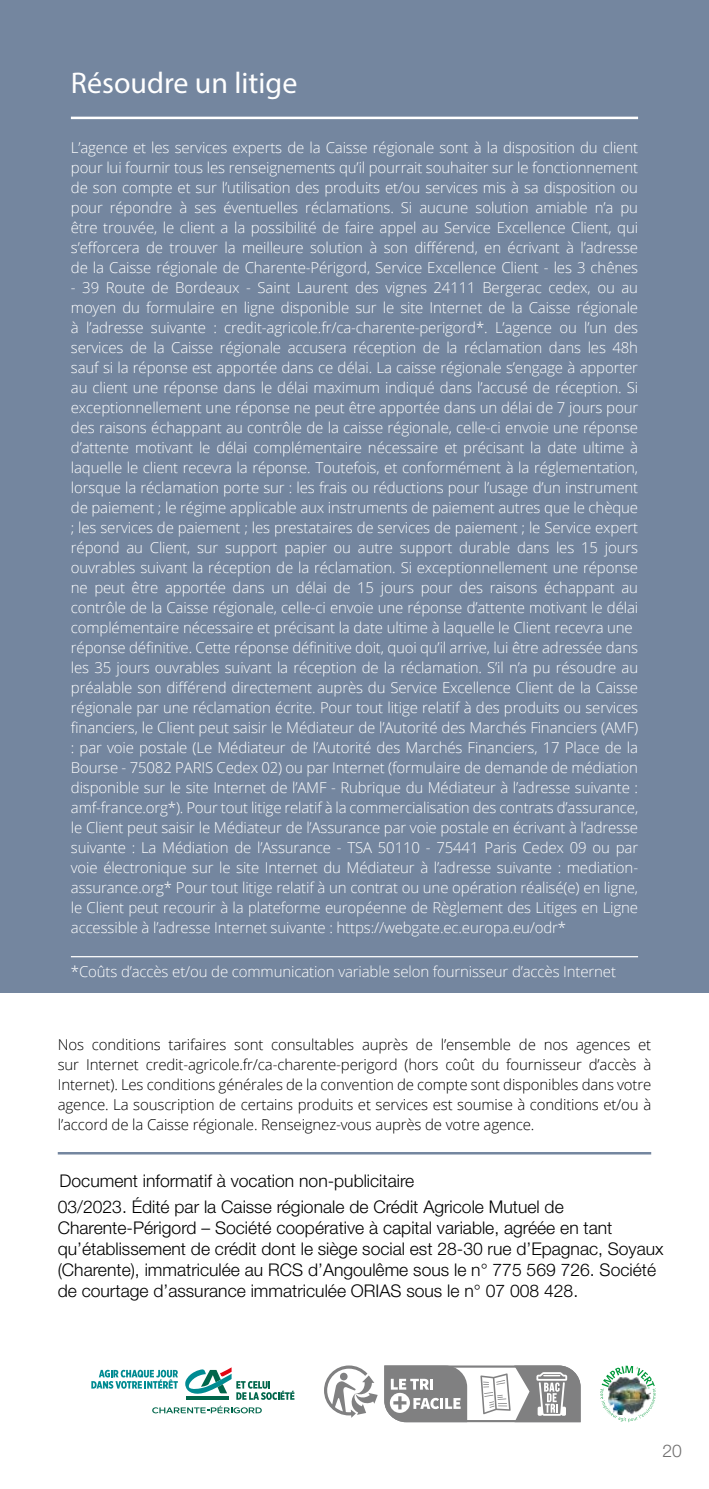
<style>
.page{position:relative;width:709px;height:1489px;background:#fff}
.page>*{position:absolute;margin:0;border:0;box-sizing:border-box;transform-origin:0 0}
.t1{font:30px "Myriad Pro";color:#fff}
.t2{font:300 17.5px/21px "Helvetica Neue LT Std";color:#000}
.t3{font:300 17.5px "Helvetica Neue LT Std";color:#706f6f}
.t4{font:300 15px/20px "Open Sans";letter-spacing:-.01em;color:#fff;text-align:justify}
.t5{font:300 15px/20px "Open Sans";letter-spacing:-.01em;color:#000;text-align:justify}
</style>
<div class="page">
<div style="left:0;top:0;width:709px;height:992px;background:#74869f"></div>
<svg style="left:185px;top:1367px;width:109px;height:32px"></svg>
<svg style="left:91px;top:1369px;width:87px;height:19px"></svg>
<svg style="left:152px;top:1405px;width:110px;height:8px"></svg>
<hr style="left:58px;top:1151px;width:593px;height:3px;background:#74869f">
<hr style="left:71px;top:956px;width:567px;height:1px;background:#fff">
<hr style="left:71px;top:117px;width:567px;height:2px;background:#fff">
<svg style="left:600px;top:1365px;width:56px;height:56px"></svg>
<img style="left:608px;top:1377px;width:42px;height:37px">
<svg style="left:324px;top:1365px;width:54px;height:52px"></svg>
<svg style="left:384px;top:1365px;width:196px;height:56px"></svg>
<h1 class="t1" style="left:71px;top:65px;width:228px">Résoudre un litige</h1>
<p class="t4" style="left:71px;top:137px;width:569px">L’agence et les services experts de la Caisse régionale sont à la disposition du client pour lui fournir tous les renseignements qu’il pourrait souhaiter sur le fonctionnement de son compte et sur l’utilisation des produits et/ou services mis à sa disposition ou pour répondre à ses éventuelles réclamations. Si aucune solution amiable n’a pu être trouvée, le client a la possibilité de faire appel au Service Excellence Client, qui s’efforcera de trouver la meilleure solution à son différend, en écrivant à l’adresse de la Caisse régionale de Charente-Périgord, Service Excellence Client - les 3 chênes</p>
<p class="t4" style="left:71px;top:277px;width:569px;text-align:left">- 39 Route de Bordeaux - Saint Laurent des vignes 24111 Bergerac cedex, ou au moyen du formulaire en ligne disponible sur le site Internet de la Caisse régionale à l’adresse suivante : credit-agricole.fr/ca-charente-perigord*. L’agence ou l’un des services de la Caisse régionale accusera réception de la réclamation dans les 48h sauf si la réponse est apportée dans ce délai. La caisse régionale s’engage à apporter au client une réponse dans le délai maximum indiqué dans l’accusé de réception. Si exceptionnellement une réponse ne peut être apportée dans un délai de 7 jours pour des raisons échappant au contrôle de la caisse régionale, celle-ci envoie une réponse d’attente motivant le délai complémentaire nécessaire et précisant la date ultime à laquelle le client recevra la réponse. Toutefois, et conformément à la réglementation, lorsque la réclamation porte sur : les frais ou réductions pour l’usage d’un instrument de paiement ; le régime applicable aux instruments de paiement autres que le chèque ; les services de paiement ; les prestataires de services de paiement ; le Service expert répond au Client, sur support papier ou autre support durable dans les 15 jours ouvrables suivant la réception de la réclamation. Si exceptionnellement une réponse ne peut être apportée dans un délai de 15 jours pour des raisons échappant au contrôle de la Caisse régionale, celle-ci envoie une réponse d’attente motivant le délai complémentaire nécessaire et précisant la date ultime à laquelle le Client recevra une réponse définitive. Cette réponse définitive doit, quoi qu’il arrive, lui être adressée dans les 35 jours ouvrables suivant la réception de la réclamation. S’il n’a pu résoudre au préalable son différend directement auprès du Service Excellence Client de la Caisse régionale par une réclamation écrite. Pour tout litige relatif à des produits ou services financiers, le Client peut saisir le Médiateur de l’Autorité des Marchés Financiers (AMF) : par voie postale (Le Médiateur de l’Autorité des Marchés Financiers, 17 Place de la Bourse - 75082 PARIS Cedex 02) ou par Internet (formulaire de demande de médiation disponible sur le site Internet de l’AMF - Rubrique du Médiateur à l’adresse suivante : amf-france.org*). Pour tout litige relatif à la commercialisation des contrats d’assurance, le Client peut saisir le Médiateur de l’Assurance par voie postale en écrivant à l’adresse suivante : La Médiation de l’Assurance - TSA 50110 - 75441 Paris Cedex 09 ou par voie électronique sur le site Internet du Médiateur à l’adresse suivante : mediation&shy;assurance.org* Pour tout litige relatif à un contrat ou une opération réalisé(e) en ligne, le Client peut recourir à la plateforme européenne de Règlement des Litiges en Ligne accessible à l’adresse Internet suivante : https://webgate.ec.europa.eu/odr*</p>
<p class="t4" style="left:71px;top:961px;width:546px">*Coûts d’accès et/ou de communication variable selon fournisseur d’accès Internet</p>
<p class="t5" style="left:58px;top:1034px;width:595px">Nos conditions tarifaires sont consultables auprès de l’ensemble de nos agences et sur Internet credit-agricole.fr/ca-charente-perigord (hors coût du fournisseur d’accès à Internet). Les conditions générales de la convention de compte sont disponibles dans votre agence. La souscription de certains produits et services est soumise à conditions et/ou à l’accord de la Caisse régionale. Renseignez-vous auprès de votre agence.</p>
<p class="t2" style="left:60px;top:1169px;width:356px">Document informatif à vocation non-publicitaire</p>
<p class="t2" style="left:58px;top:1195px;width:607px">03/2023. Édité par la Caisse régionale de Crédit Agricole Mutuel de Charente-Périgord – Société coopérative à capital variable, agréée en tant qu’établissement de crédit dont le siège social est 28-30 rue d’Epagnac, Soyaux (Charente), immatriculée au RCS d’Angoulême sous le n° 775 569 726. Société de courtage d’assurance immatriculée ORIAS sous le n° 07 008 428.</p>
<p class="t3" style="left:662px;top:1439px;width:21px">20</p>
</div>
